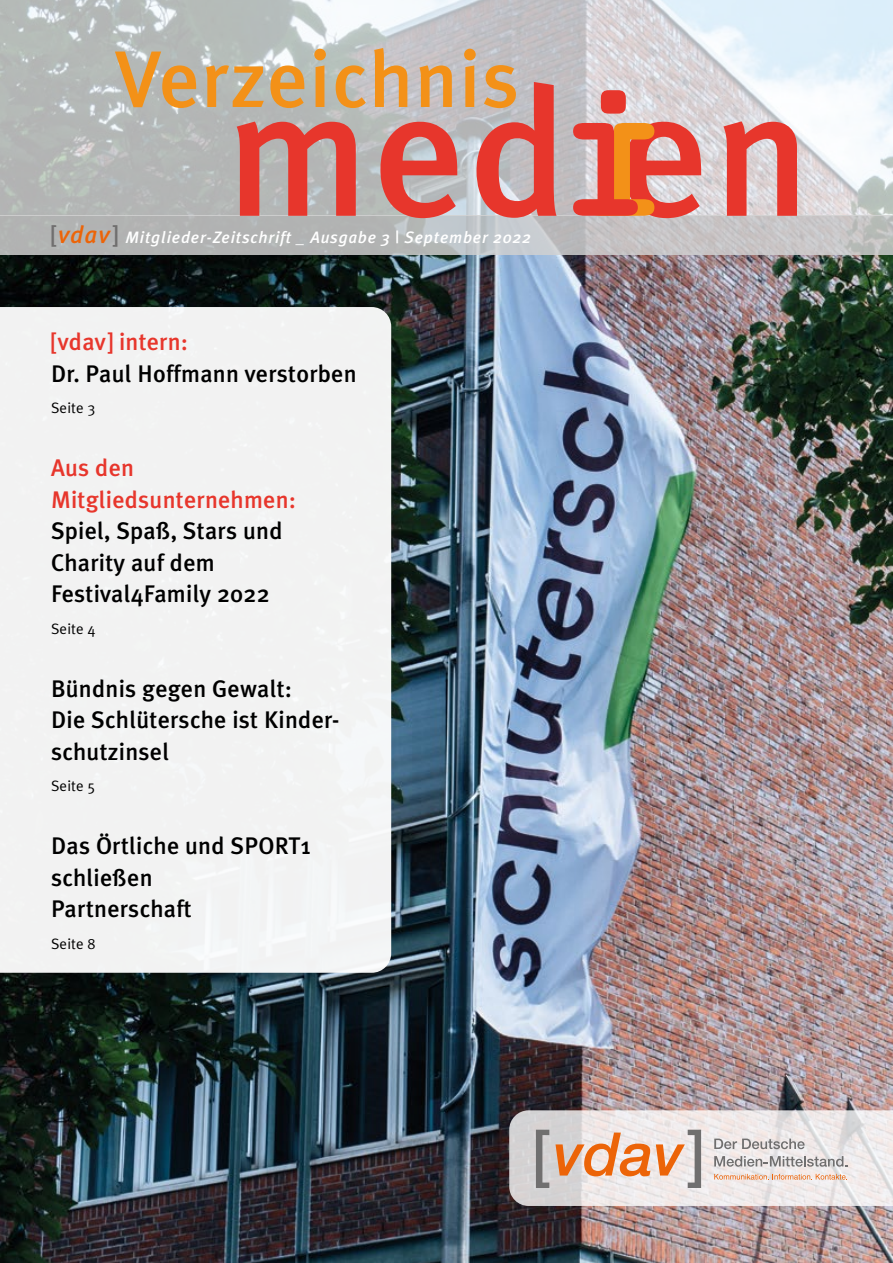
<style>
.page{position:relative;width:893px;height:1263px;background:#fff}
.page>*{position:absolute;margin:0;border:0;box-sizing:border-box;transform-origin:0 0}
.t1{font:500 181.5px "Meta Plus";color:#e7362c}
.t2{font:500 80.1px "Meta Plus";letter-spacing:.02em;color:#f39118}
.t3{font:500 24px/31.5px "Meta Plus";letter-spacing:.01em;color:#000}
.t4{font:500 24px/31.5px "Meta Plus";letter-spacing:.01em;color:#e7362c}
.t5{font:italic 500 16.5px "Meta Plus";letter-spacing:.05em;color:#fff}
.t6{font:15px "Meta Plus Normal";letter-spacing:.01em;color:#000}
.s1{font-style:normal;font-size:24.3px;color:#706f6f}
.s2{font-size:24.3px;color:#ec6408}
.s3{font-style:normal}
</style>
<div class="page">
<img style="left:0;top:255px;width:893px;height:1008px">
<svg style="left:0;top:0;width:893px;height:216px;background:#c8cbcd"></svg>
<svg style="left:0;top:216px;width:893px;height:39px;background:#bbbcbc"></svg>
<div style="left:601px;top:90px;width:25px;height:24px;background:#e7362c;border-radius:8px"></div>
<svg style="left:573px;top:123px;width:81px;height:93px;background:#e18a6a"></svg>
<svg style="left:509px;top:1110px;width:384px;height:96px;background:#e1d5d0"></svg>
<div style="left:0;top:307px;width:391px;height:666px;background:#f2f2f2"></div>
<h2 class="t2" style="left:115px;top:33px;width:406px">Verzeichnis</h2>
<h1 class="t1" style="left:226px;top:48px;width:586px">med en</h1>
<p class="t5" style="left:51px;top:228px;width:482px"><span class="s1">[</span><span class="s2">vdav</span><span class="s1">]</span> Mitglieder-Zeitschrift _ Ausgabe 3 <span class="s3">|</span> September 2022</p>
<p class="t4" style="left:51px;top:326px;width:139px">[vdav] intern:</p>
<p class="t3" style="left:51px;top:357px;width:307px">Dr. Paul Hoffmann verstorben</p>
<p class="t6" style="left:51px;top:399px;width:46px">Seite 3</p>
<p class="t4" style="left:51px;top:452px;width:247px">Aus den<br>Mitgliedsunternehmen:</p>
<p class="t3" style="left:51px;top:515px;width:233px">Spiel, Spaß, Stars und<br>Charity auf dem<br>Festival4Family 2022</p>
<p class="t6" style="left:51px;top:620px;width:46px">Seite 4</p>
<p class="t3" style="left:51px;top:672px;width:290px">Bündnis gegen Gewalt:<br>Die Schlütersche ist Kinder&shy;schutzinsel</p>
<p class="t6" style="left:51px;top:777px;width:46px">Seite 5</p>
<p class="t3" style="left:51px;top:830px;width:261px">Das Örtliche und SPORT1 schließen<br>Partnerschaft</p>
<p class="t6" style="left:51px;top:935px;width:46px">Seite 8</p>
</div>
